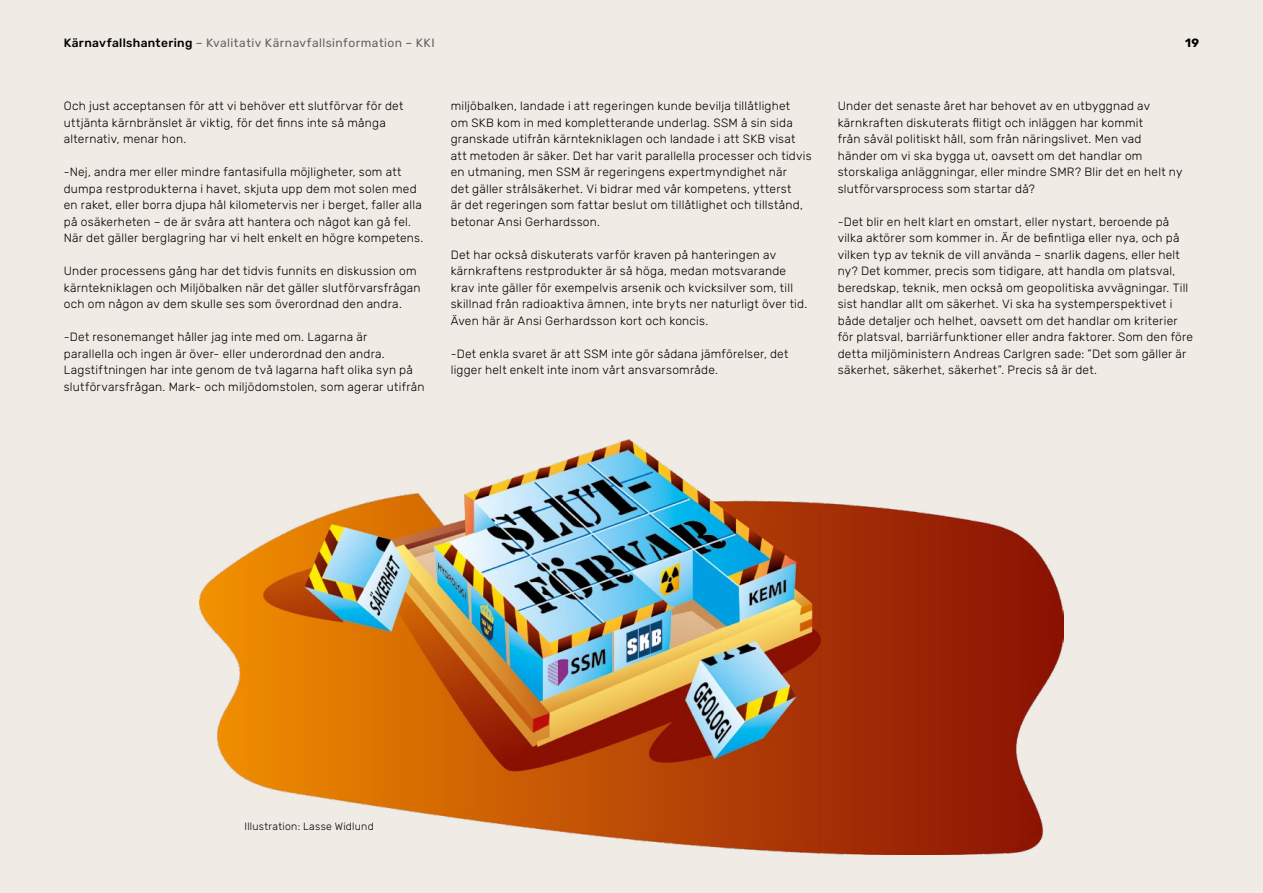
<style>
.page{position:relative;width:1263px;height:893px;background:#f0ece5}
.page>*{position:absolute;margin:0;border:0;box-sizing:border-box;transform-origin:0 0}
.t1{font:300 12px/16.5px "Rubik";letter-spacing:.02em;color:#000}
.t2{font:12px "Rubik";letter-spacing:.035em;color:#646363}
.t3{font:700 12px "Rubik";color:#000}
.t4{font:300 10.5px "Rubik";letter-spacing:.025em;color:#000}
.s1{font-weight:500;color:#000}
</style>
<div class="page">
<img style="left:200px;top:440px;width:863px;height:414px">
<p class="t2" style="left:64px;top:36px;width:372px"><span class="s1">Kärnavfallshantering</span> – Kvalitativ Kärnavfallsinformation – KKI</p>
<p class="t3" style="left:1185px;top:35px;width:15px">19</p>
<p class="t1" style="left:64px;top:98px;width:341px">Och just acceptansen för att vi behöver ett slutförvar för det uttjänta kärnbränslet är viktig, för det finns inte så många alternativ, menar hon.</p>
<p class="t1" style="left:64px;top:164px;width:361px">-Nej, andra mer eller mindre fantasifulla möjligheter, som att dumpa restprodukterna i havet, skjuta upp dem mot solen med en raket, eller borra djupa hål kilometervis ner i berget, faller alla på osäkerheten – de är svåra att hantera och något kan gå fel.<br>När det gäller berglagring har vi helt enkelt en högre kompetens.</p>
<p class="t1" style="left:64px;top:263px;width:358px">Under processens gång har det tidvis funnits en diskussion om kärntekniklagen och Miljöbalken när det gäller slutförvarsfrågan och om någon av dem skulle ses som överordnad den andra.</p>
<p class="t1" style="left:64px;top:329px;width:362px">-Det resonemanget håller jag inte med om. Lagarna är<br>parallella och ingen är över- eller underordnad den andra.<br>Lagstiftningen har inte genom de två lagarna haft olika syn på slutförvarsfrågan. Mark- och miljödomstolen, som agerar utifrån</p>
<p class="t1" style="left:451px;top:98px;width:362px">miljöbalken, landade i att regeringen kunde bevilja tillåtlighet<br>om SKB kom in med kompletterande underlag. SSM å sin sida granskade utifrån kärntekniklagen och landade i att SKB visat att metoden är säker. Det har varit parallella processer och tidvis en utmaning, men SSM är regeringens expertmyndighet när<br>det gäller strålsäkerhet. Vi bidrar med vår kompetens, ytterst<br>är det regeringen som fattar beslut om tillåtlighet och tillstånd, betonar Ansi Gerhardsson.</p>
<p class="t1" style="left:451px;top:246px;width:358px">Det har också diskuterats varför kraven på hanteringen av kärnkraftens restprodukter är så höga, medan motsvarande krav inte gäller för exempelvis arsenik och kvicksilver som, till skillnad från radioaktiva ämnen, inte bryts ner naturligt över tid.<br>Även här är Ansi Gerhardsson kort och koncis.</p>
<p class="t1" style="left:451px;top:345px;width:339px">-Det enkla svaret är att SSM inte gör sådana jämförelser, det ligger helt enkelt inte inom vårt ansvarsområde.</p>
<p class="t1" style="left:838px;top:98px;width:346px">Under det senaste året har behovet av en utbyggnad av kärnkraften diskuterats flitigt och inläggen har kommit<br>från såväl politiskt håll, som från näringslivet. Men vad händer om vi ska bygga ut, oavsett om det handlar om storskaliga anläggningar, eller mindre SMR? Blir det en helt ny slutförvarsprocess som startar då?</p>
<p class="t1" style="left:838px;top:213px;width:357px">-Det blir en helt klart en omstart, eller nystart, beroende på vilka aktörer som kommer in. Är de befintliga eller nya, och på vilken typ av teknik de vill använda – snarlik dagens, eller helt ny? Det kommer, precis som tidigare, att handla om platsval, beredskap, teknik, men också om geopolitiska avvägningar. Till sist handlar allt om säkerhet. Vi ska ha systemperspektivet i både detaljer och helhet, oavsett om det handlar om kriterier för platsval, barriärfunktioner eller andra faktorer. Som den före detta miljöministern Andreas Carlgren sade: ”Det som gäller är säkerhet, säkerhet, säkerhet”. Precis så är det.</p>
<p class="t4" style="left:244px;top:821px;width:131px">Illustration: Lasse Widlund</p>
</div>
